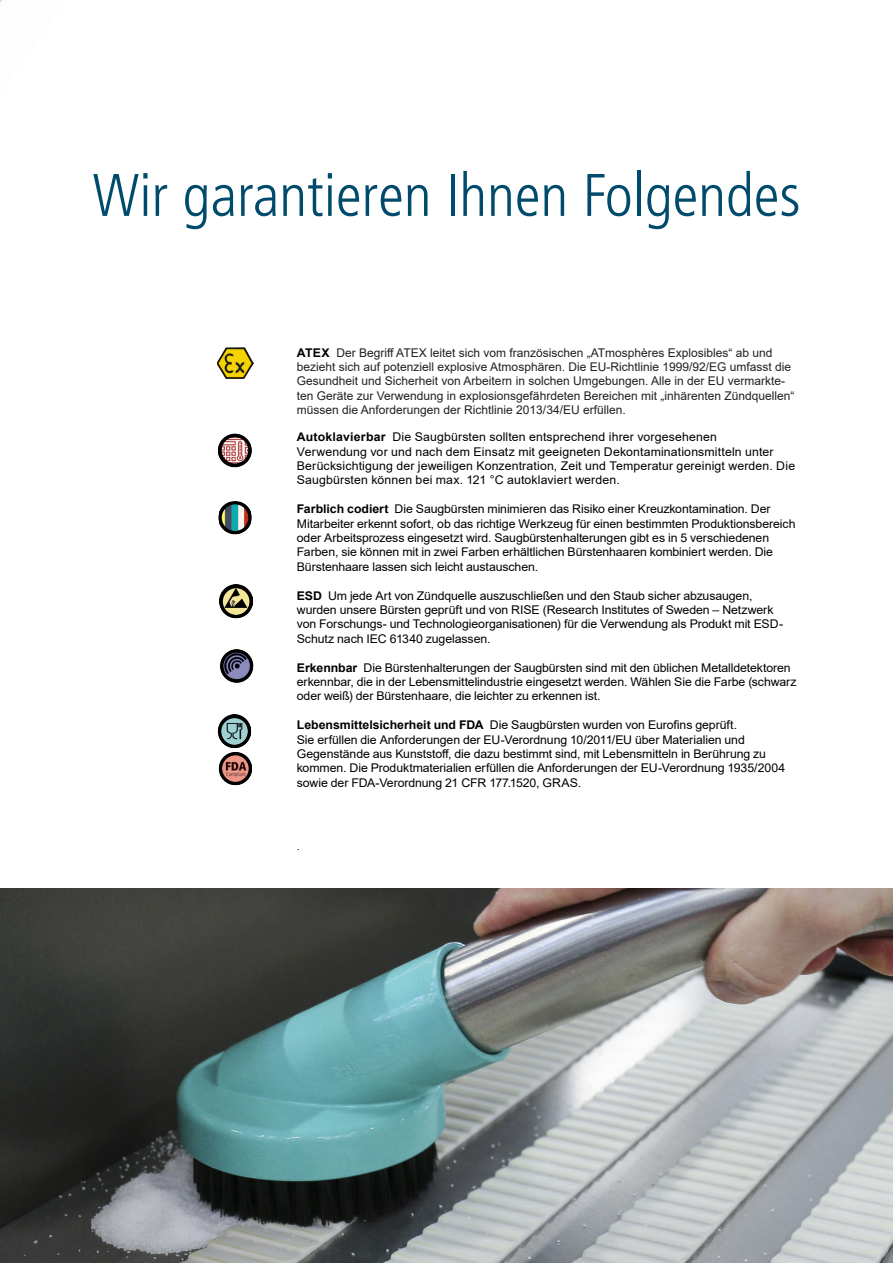
<style>
.page{position:relative;width:893px;height:1263px;background:#fff}
.page>*{position:absolute;margin:0;border:0;box-sizing:border-box;transform-origin:0 0}
.t1{font:300 condensed 60px "Frutiger LT Pro";color:#004b6c}
.Brödtext_Arial_9pt{font:12px/14.4px "Arial";letter-spacing:-.01em;color:#000}
.t2{font:12px/14.4px "Arial";color:#231f20}
.Brödtext_Arial_9pt-2{font:12px/14.4px "Arial";letter-spacing:.01em;color:#000}
.Brödtext_Arial_9pt-3{font:10.5px "Arial";color:#000}
.s1{font-weight:700;color:#000}
.s2{font-weight:700}
</style>
<div class="page">
<img style="left:0;top:889px;width:893px;height:374px">
<img style="left:219px;top:502px;width:31px;height:31px">
<div style="left:218px;top:501px;width:34px;height:33px;border:3px solid #000;border-radius:50%"></div>
<img style="left:219px;top:752px;width:32px;height:33px">
<div style="left:219px;top:752px;width:33px;height:33px;border:3px solid #000;border-radius:50%"></div>
<img style="left:220px;top:650px;width:34px;height:33px">
<div style="left:220px;top:649px;width:33px;height:33px;border:3px solid #000;border-radius:50%"></div>
<img style="left:218px;top:715px;width:33px;height:33px">
<div style="left:218px;top:715px;width:33px;height:33px;border:3px solid #000;border-radius:50%"></div>
<img style="left:220px;top:585px;width:33px;height:33px">
<div style="left:220px;top:585px;width:33px;height:33px;border:3px solid #000;border-radius:50%"></div>
<img style="left:218px;top:433px;width:34px;height:35px">
<div style="left:218px;top:434px;width:33px;height:33px;border:3px solid #000;border-radius:50%"></div>
<img style="left:218px;top:348px;width:35px;height:30px">
<p class="t1" style="left:93px;top:161px;width:709px">Wir garantieren Ihnen Folgendes</p>
<p class="t2" style="left:297px;top:345px;width:499px"><span class="s1">ATEX</span> Der Begriff ATEX leitet sich vom französischen „ATmosphères Explosibles“ ab und bezieht sich auf potenziell explosive Atmosphären. Die EU-Richtlinie 1999/92/EG umfasst die Gesundheit und Sicherheit von Arbeitern in solchen Umgebungen. Alle in der EU vermarkte&shy;ten Geräte zur Verwendung in explosionsgefährdeten Bereichen mit „inhärenten Zündquellen“ müssen die Anforderungen der Richtlinie 2013/34/EU erfüllen.</p>
<p class="Brödtext_Arial_9pt-2" style="left:297px;top:430px;width:500px"><span class="s2">Autoklavierbar</span> Die Saugbürsten sollten entsprechend ihrer vorgesehenen<br>Verwendung vor und nach dem Einsatz mit geeigneten Dekontaminationsmitteln unter Berücksichtigung der jeweiligen Konzentration, Zeit und Temperatur gereinigt werden. Die Saugbürsten können bei max. 121 °C autoklaviert werden.</p>
<p class="Brödtext_Arial_9pt" style="left:297px;top:502px;width:500px"><span class="s2">Farblich codiert</span> Die Saugbürsten minimieren das Risiko einer Kreuzkontamination. Der Mitarbeiter erkennt sofort, ob das richtige Werkzeug für einen bestimmten Produktionsbereich oder Arbeitsprozess eingesetzt wird. Saugbürstenhalterungen gibt es in 5 verschiedenen Farben, sie können mit in zwei Farben erhältlichen Bürstenhaaren kombiniert werden. Die Bürstenhaare lassen sich leicht austauschen.</p>
<p class="Brödtext_Arial_9pt" style="left:297px;top:588px;width:488px"><span class="s2">ESD</span> Um jede Art von Zündquelle auszuschließen und den Staub sicher abzusaugen, wurden unsere Bürsten geprüft und von RISE (Research Institutes of Sweden – Netzwerk von Forschungs- und Technologieorganisationen) für die Verwendung als Produkt mit ESD-Schutz nach IEC 61340 zugelassen.</p>
<p class="Brödtext_Arial_9pt" style="left:297px;top:660px;width:501px"><span class="s2">Erkennbar</span> Die Bürstenhalterungen der Saugbürsten sind mit den üblichen Metalldetektoren erkennbar, die in der Lebensmittelindustrie eingesetzt werden. Wählen Sie die Farbe (schwarz oder weiß) der Bürstenhaare, die leichter zu erkennen ist.</p>
<p class="Brödtext_Arial_9pt" style="left:297px;top:718px;width:490px"><span class="s2">Lebensmittelsicherheit und FDA</span> Die Saugbürsten wurden von Eurofins geprüft.<br>Sie erfüllen die Anforderungen der EU-Verordnung 10/2011/EU über Materialien und Gegenstände aus Kunststoff, die dazu bestimmt sind, mit Lebensmitteln in Berührung zu kommen. Die Produktmaterialien erfüllen die Anforderungen der EU-Verordnung 1935/2004 sowie der FDA-Verordnung 21 CFR 177.1520, GRAS.</p>
<p class="Brödtext_Arial_9pt-3" style="left:297px;top:839px;width:4px">.</p>
</div>
